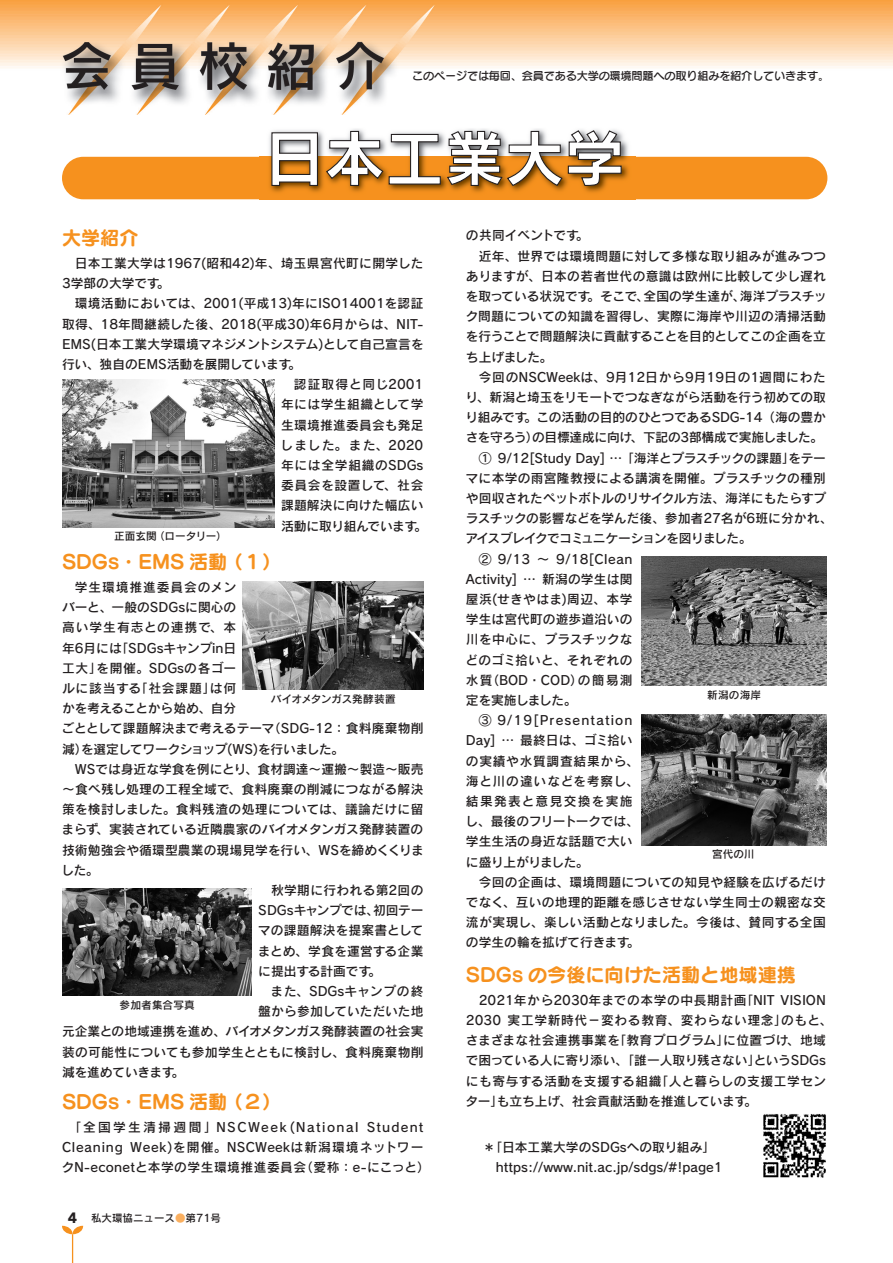
<style>
.page{position:relative;width:893px;height:1263px;background:#fff}
.page>*{position:absolute;margin:0;border:0;box-sizing:border-box;transform-origin:0 0}
.t1{font:60px "Rodin Pro B";color:#fff}
.t2{font:19.2px "Seurat Pro B";color:#f6911e}
.t3{font:13.5px "Rodin Pro EB";color:#231f20}
.t4{font:12.75px/20.2px "Rodin Pro DB";color:#231f20}
.t5{font:12.75px "Rodin Pro DB";letter-spacing:.02em;color:#231f20}
.t6{font:12.75px/20.2px "Rodin Pro DB";letter-spacing:.025em;color:#231f20}
.t7{font:12.75px/20.2px "Rodin Pro DB";letter-spacing:.03em;color:#231f20;text-align:right}
.t8{font:12.75px/20.2px "Rodin Pro DB";letter-spacing:-.03em;color:#231f20}
.t9{font:12.75px/20.2px "Rodin Pro DB";letter-spacing:.085em;color:#231f20}
.t10{font:12.75px/20.2px "Rodin Pro DB";letter-spacing:-.02em;color:#231f20}
.t11{font:12.75px "Rodin Pro DB";letter-spacing:.04em;color:#231f20}
.t12{font:12.75px "Rodin Pro DB";letter-spacing:.035em;color:#231f20}
.t13{font:12.75px "Rodin Pro DB";letter-spacing:.09em;color:#231f20}
.t14{font:12.75px "Rodin Pro DB";letter-spacing:-.07em;color:#231f20}
.t15{font:12.75px "Rodin Pro DB";letter-spacing:.05em;color:#231f20}
.t16{font:12.75px "Rodin Pro DB";letter-spacing:.045em;color:#231f20}
.t17{font:12.75px "Rodin Pro DB";letter-spacing:-.025em;color:#231f20}
.t18{font:12.75px "Rodin Pro DB";letter-spacing:.055em;color:#231f20}
.t19{font:12.75px "Rodin Pro DB";letter-spacing:.06em;color:#231f20}
.t20{font:12.75px "Rodin Pro DB";letter-spacing:-.04em;color:#231f20}
.t21{font:11.25px "Seurat Pro DB";letter-spacing:-.025em;color:#231f20}
.t22{font:10.65px "Rodin Pro DB";letter-spacing:.005em;color:#231f20}
.t23{font:10.5px "Rodin Pro DB";color:#231f20}
.s1{color:#faaf5f}
</style>
<div class="page">
<svg style="left:62px;top:1226px;width:21px;height:37px"></svg>
<img style="left:0;top:0;width:893px;height:115px">
<div style="left:62px;top:157px;width:765px;height:42px;background:#f6911e;border-radius:21px"></div>
<img style="left:259px;top:130px;width:377px;height:27px">
<img style="left:269px;top:157px;width:360px;height:36px">
<svg style="left:271px;top:132px;width:47px;height:54px;background:#896b46"></svg>
<svg style="left:325px;top:129px;width:297px;height:58px"></svg>
<img style="left:62px;top:380px;width:213px;height:147px">
<img style="left:62px;top:888px;width:190px;height:107px">
<img style="left:243px;top:581px;width:180px;height:108px">
<img style="left:641px;top:556px;width:186px;height:130px">
<img style="left:641px;top:714px;width:186px;height:131px">
<img style="left:763px;top:1114px;width:63px;height:64px">
<p class="t21" style="left:412px;top:69px;width:419px">このページでは毎回、会員である大学の環境問題への取り組みを紹介していきます。</p>
<h1 class="t1" style="left:265px;top:118px;width:361px">日本工業大学</h1>
<h2 class="t2" style="left:62px;top:224px;width:78px">大学紹介</h2>
<p class="t6" style="left:157px;top:253px;width:268px;text-indent:-82px">日本工業大学は1967(昭和42 年) 、埼玉県宮代町に開学した。</p>
<p class="t4" style="left:75px;top:273px;width:350px;text-indent:-13px">3学部の大学です<br>環境活動においては、2001(平成13)年にISO14001を認証</p>
<p class="t4" style="left:62px;top:333px;width:363px">EMS(日本工業大学環境マネジメントシステム)として自己宣言を</p>
<p class="t4" style="left:62px;top:313px;width:363px">取得、18年間継続した後、2018(平成30 年) 6月からは、NIT-</p>
<p class="t4" style="left:288px;top:353px;width:14px">。</p>
<p class="t4" style="left:62px;top:353px;width:231px">行い、独自のEMS活動を展開しています</p>
<p class="t7" style="left:280px;top:374px;width:144px">認証取得と同じ2001年には学生組織として学生環境推進委員会も発足しました。また、2020年には全学組織のSDGs、社会</p>
<p class="t18" style="left:281px;top:477px;width:106px">委員会を設置して</p>
<p class="t5" style="left:281px;top:497px;width:144px">課題解決に向けた幅広い</p>
<p class="t4" style="left:414px;top:515px;width:14px">。</p>
<p class="t8" style="left:281px;top:515px;width:138px">活動に取り組んでいます</p>
<p class="t22" style="left:154px;top:529px;width:74px">（ロータリー(</p>
<p class="t22" style="left:114px;top:529px;width:44px">正面玄関</p>
<h2 class="t2" style="left:62px;top:548px;width:167px">SDGs・EMS 活動</h2>
<p class="t4" style="left:62px;top:577px;width:176px;text-align:right">学生環境推進委員会のメンバーと、一般のSDGsに関心の高い学生有志との連携で、本「SDGsキャンプin日</p>
<h2 class="t2" style="left:224px;top:548px;width:59px">)１(</h2>
<p class="t4" style="left:96px;top:637px;width:141px;text-indent:-34px">年6月には<br>を開催。SDGsの各ゴー</p>
<p class="t4" style="left:62px;top:657px;width:41px">工大」</p>
<p class="t4" style="left:135px;top:677px;width:82px">「社会課題」</p>
<p class="t4" style="left:62px;top:677px;width:176px">ルに該当する<br>かを考えることから始め、自分</p>
<p class="t4" style="left:210px;top:677px;width:28px">は何</p>
<p class="t22" style="left:271px;top:692px;width:126px">バイオメタンガス発酵装置</p>
<p class="t8" style="left:81px;top:718px;width:264px;text-indent:-20px">ごととして課題解決まで考えるテーマ<br>を選定してワークショップ(WS)を行いました。</p>
<p class="t5" style="left:268px;top:720px;width:157px">（SDG-12：食料廃棄物削</p>
<p class="t4" style="left:62px;top:738px;width:27px">減）</p>
<p class="t4" style="left:75px;top:758px;width:350px">WSでは身近な学食を例にとり、食材調達～運搬～製造～販売</p>
<p class="t5" style="left:62px;top:781px;width:363px">～食べ残し処理の工程全域で、食料廃棄の削減につながる解決</p>
<p class="t12" style="left:62px;top:801px;width:363px">策を検討しました。食料残渣の処理については、議論だけに留</p>
<p class="t4" style="left:96px;top:819px;width:329px">、実装されている近隣農家のバイオメタンガス発酵装置の</p>
<p class="t4" style="left:61px;top:819px;width:39px">まらず</p>
<p class="t4" style="left:62px;top:839px;width:363px">技術勉強会や循環型農業の現場見学を行い、WSを締めくくりま</p>
<p class="t4" style="left:61px;top:859px;width:39px">した。</p>
<p class="t6" style="left:271px;top:879px;width:154px">秋学期に行われる第2回の</p>
<p class="t4" style="left:373px;top:900px;width:52px">初回テー</p>
<p class="t10" style="left:258px;top:900px;width:122px">SDGsキャンプでは、</p>
<p class="t5" style="left:258px;top:922px;width:167px">マの課題解決を提案書として</p>
<p class="t4" style="left:258px;top:940px;width:167px">まとめ、学食を運営する企業</p>
<p class="t4" style="left:368px;top:960px;width:14px">。</p>
<p class="t4" style="left:258px;top:960px;width:114px">に提出する計画です</p>
<p class="t4" style="left:271px;top:980px;width:154px">また、SDGsキャンプの終</p>
<p class="t4" style="left:258px;top:1001px;width:167px">盤から参加していただいた地</p>
<p class="t4" style="left:62px;top:1021px;width:363px">元企業との地域連携を進め、バイオメタンガス発酵装置の社会実</p>
<p class="t6" style="left:62px;top:1041px;width:363px">装の可能性についても参加学生とともに検討し、食料廃棄物削</p>
<p class="t4" style="left:172px;top:1061px;width:14px">。</p>
<p class="t22" style="left:120px;top:998px;width:77px">参加者集合写真</p>
<p class="t17" style="left:62px;top:1063px;width:114px">減を進めていきます</p>
<h2 class="t2" style="left:62px;top:1088px;width:167px">SDGs・EMS 活動</h2>
<h2 class="t2" style="left:224px;top:1088px;width:59px">)２(</h2>
<p class="t9" style="left:130px;top:1117px;width:295px;text-indent:-62px">「全国学生清掃週間」NSCWeek (National<br>Week)を開催。NSCWeekは新潟環境ネットワー</p>
<p class="t13" style="left:367px;top:1119px;width:58px">Student</p>
<p class="t19" style="left:62px;top:1139px;width:62px">Cleaning</p>
<p class="t4" style="left:300px;top:1157px;width:54px">（愛称：</p>
<p class="t4" style="left:361px;top:1157px;width:70px">-にこっと(</p>
<p class="t11" style="left:61px;top:1159px;width:246px">クN-econetと本学の学生環境推進委員会</p>
<p class="t4" style="left:350px;top:1157px;width:14px">ｅ</p>
<p class="t3" style="left:68px;top:1209px;width:11px">4</p>
<p class="t23" style="left:91px;top:1211px;width:131px">私大環協ニュース<span class="s1">●</span>第71号</p>
<p class="t4" style="left:466px;top:225px;width:114px">の共同イベントです</p>
<p class="t5" style="left:479px;top:247px;width:349px">近年、世界では環境問題に対して多様な取り組みが進みつつ</p>
<p class="t6" style="left:466px;top:265px;width:362px">ありますが、日本の若者世代の意識は欧州に比較して少し遅れ</p>
<p class="t20" style="left:740px;top:288px;width:88px">海洋プラスチッ</p>
<p class="t4" style="left:576px;top:225px;width:14px">。</p>
<p class="t4" style="left:644px;top:286px;width:103px">全国の学生達が、</p>
<p class="t4" style="left:465px;top:286px;width:362px">を取っている状況です<br>ク問題についての知識を習得し、実際に海岸や川辺の清掃活動を行うことで問題解決に貢献することを目的としてこの企画を立ち上げました。</p>
<p class="t4" style="left:466px;top:366px;width:362px;text-align:right">今回のNSCWeekは、9月12日から9月19日の1週間にわたり、新潟と埼玉をリモートでつなぎながら活動を行う初めての取。この活動の目的のひとつであるSDG-14（海の豊か</p>
<p class="t4" style="left:587px;top:286px;width:63px">。そこで、</p>
<p class="t10" style="left:466px;top:407px;width:359px">り組みです<br>さを守ろうの目標達成に向け、下記の3部構成で実施しました。</p>
<p class="t4" style="left:526px;top:427px;width:14px">）</p>
<p class="t4" style="left:498px;top:447px;width:298px">9/12[Study Day] …「海洋とプラスチックの課題」</p>
<p class="t4" style="left:479px;top:447px;width:14px">①</p>
<p class="t6" style="left:466px;top:467px;width:362px">マに本学の雨宮隆教授による講演を開催。プラスチックの種別</p>
<p class="t4" style="left:466px;top:488px;width:362px">や回収されたペットボトルのリサイクル方法、海洋にもたらすプ</p>
<p class="t4" style="left:466px;top:508px;width:368px">ラスチックの影響などを学んだ後、参加者27名が6班に分かれ、</p>
<p class="t14" style="left:465px;top:530px;width:288px">アイスブレイクでコミュニケーションを図りました。</p>
<p class="t4" style="left:556px;top:548px;width:78px">9/18[Clean</p>
<p class="t4" style="left:788px;top:447px;width:39px">をテー</p>
<p class="t4" style="left:479px;top:548px;width:14px">②</p>
<p class="t4" style="left:498px;top:548px;width:34px">9/13</p>
<p class="t4" style="left:537px;top:548px;width:14px">～</p>
<p class="t4" style="left:466px;top:568px;width:72px">Activity] …</p>
<p class="t16" style="left:466px;top:591px;width:168px">屋浜(せきやはま)周辺、本学</p>
<p class="t4" style="left:466px;top:609px;width:168px">学生は宮代町の遊歩道沿いの</p>
<p class="t4" style="left:466px;top:629px;width:168px">川を中心に、プラスチックな</p>
<p class="t5" style="left:466px;top:651px;width:168px">どのゴミ拾いと、それぞれの</p>
<p class="t4" style="left:578px;top:669px;width:56px">の簡易測</p>
<p class="t4" style="left:542px;top:568px;width:92px">新潟の学生は関</p>
<p class="t4" style="left:486px;top:669px;width:98px">（BOD・COD）</p>
<p class="t4" style="left:466px;top:669px;width:28px">水質</p>
<p class="t8" style="left:466px;top:689px;width:112px">定を実施しました。</p>
<p class="t13" style="left:497px;top:712px;width:137px">9/19[Presentation</p>
<p class="t4" style="left:479px;top:710px;width:14px">③</p>
<p class="t22" style="left:707px;top:688px;width:55px">新潟の海岸</p>
<p class="t4" style="left:520px;top:730px;width:114px">最終日は、ゴミ拾い</p>
<p class="t4" style="left:465px;top:730px;width:175px">Day] …<br>の実績や水質調査結果から、海と川の違いなどを考察し、結果発表と意見交換を実施し、最後のフリートークでは、学生生活の身近な話題で大いに盛り上がりました。</p>
<p class="t5" style="left:479px;top:873px;width:349px">今回の企画は、環境問題についての知見や経験を広げるだけ</p>
<p class="t5" style="left:466px;top:894px;width:361px">でなく、互いの地理的距離を感じさせない学生同士の親密な交</p>
<p class="t5" style="left:466px;top:914px;width:361px">流が実現し、楽しい活動となりました。今後は、賛同する全国</p>
<p class="t4" style="left:627px;top:932px;width:14px">。</p>
<p class="t22" style="left:712px;top:847px;width:44px">宮代の川</p>
<p class="t4" style="left:466px;top:932px;width:165px">の学生の輪を拡げて行きます</p>
<h2 class="t2" style="left:466px;top:961px;width:331px">SDGs の今後に向けた活動と地域連携</h2>
<p class="t4" style="left:781px;top:989px;width:47px">VISION</p>
<p class="t5" style="left:479px;top:991px;width:269px">2021年から2030年までの本学の中長期計画</p>
<p class="t4" style="left:740px;top:989px;width:36px">「NIT</p>
<p class="t15" style="left:508px;top:1012px;width:281px">実工学新時代－変わる教育、変わらない理念」</p>
<p class="t4" style="left:781px;top:1009px;width:53px">のもと、</p>
<p class="t4" style="left:466px;top:1009px;width:37px">2030</p>
<p class="t5" style="left:613px;top:1032px;width:117px">「教育プログラム」</p>
<p class="t7" style="left:466px;top:1030px;width:156px">さまざまな社会連携事業を</p>
<p class="t4" style="left:723px;top:1030px;width:104px">に位置づけ、地域</p>
<p class="t4" style="left:655px;top:1050px;width:172px;text-indent:-189px">で困っている人に寄り添い、「誰一人取り残さない」<br>「人と暮らしの支援工学セン</p>
<p class="t4" style="left:754px;top:1050px;width:74px">というSDGs</p>
<p class="t11" style="left:466px;top:1072px;width:197px">にも寄与する活動を支援する組織</p>
<p class="t4" style="left:497px;top:1090px;width:252px">も立ち上げ、社会貢献活動を推進しています</p>
<p class="t4" style="left:465px;top:1090px;width:39px">ター」</p>
<p class="t4" style="left:479px;top:1136px;width:245px;text-align:center">＊「日本工業大学のSDGsへの取り組み「　 https://www.nit.ac.jp/sdgs/#!page1</p>
<p class="t4" style="left:744px;top:1090px;width:14px">。</p>
</div>
